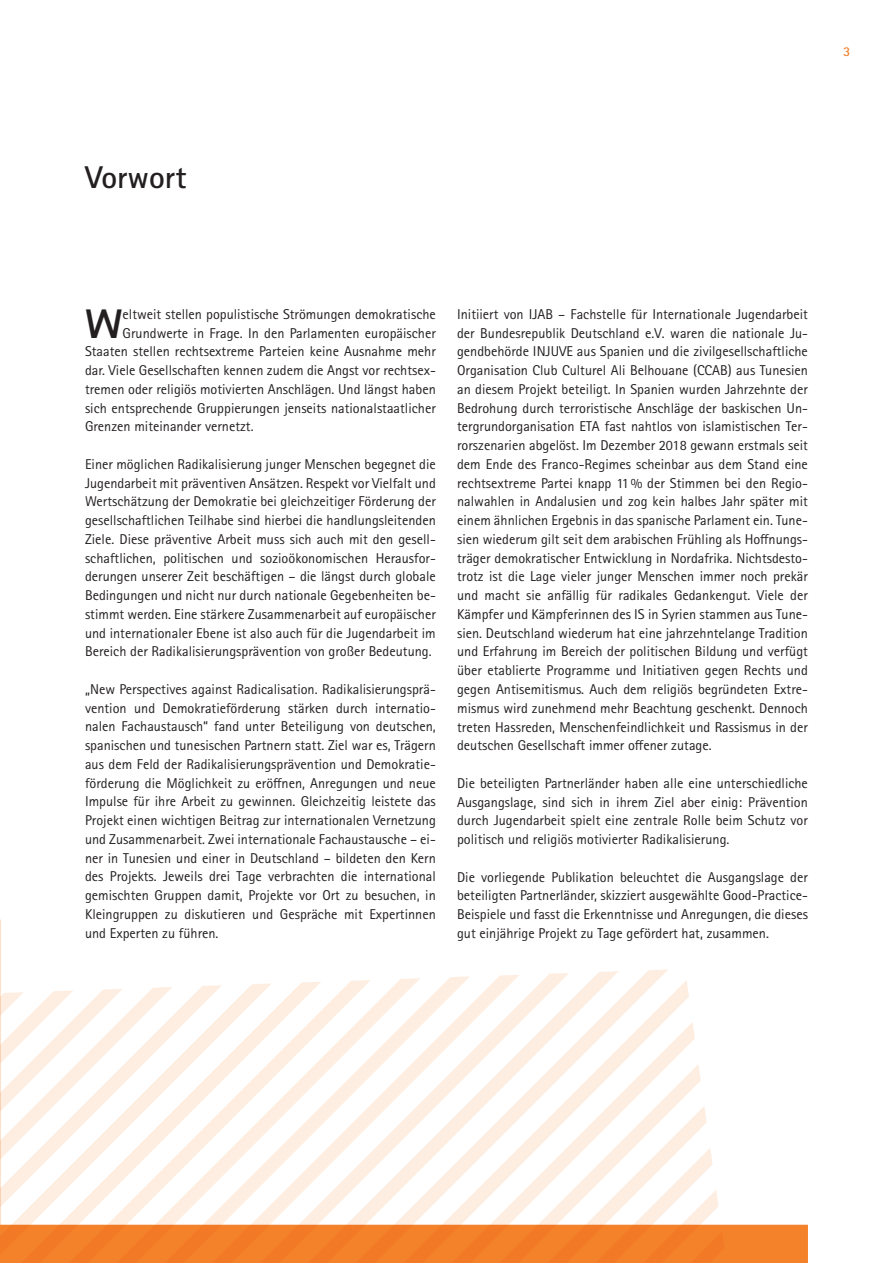
<style>
.page{position:relative;width:893px;height:1263px;background:#fff}
.page>*{position:absolute;margin:0;border:0;box-sizing:border-box;transform-origin:0 0}
.t1{font:800 41.4px "Rotis Sans Serif Pro";color:#231f20}
.t2{font:700 31.5px "Rotis Sans Serif Pro";color:#231f20}
.t3{font:14.25px/18.8px "Rotis Sans Serif Pro";color:#231f20;text-align:justify}
.t4{font:700 13.5px "Rotis Sans Serif Pro";color:#f4822b}
</style>
<div class="page">
<div style="left:726px;top:1224px;width:82px;height:39px;background:#f4822b"></div>
<svg style="left:0;top:969px;width:688px;height:23px"></svg>
<svg style="left:0;top:992px;width:689px;height:24px"></svg>
<svg style="left:0;top:1016px;width:695px;height:24px"></svg>
<svg style="left:0;top:1040px;width:693px;height:24px"></svg>
<svg style="left:0;top:1064px;width:701px;height:23px"></svg>
<svg style="left:0;top:1087px;width:705px;height:24px"></svg>
<svg style="left:0;top:1111px;width:726px;height:152px"></svg>
<h2 class="t2" style="left:85px;top:157px;width:103px">Vorwort</h2>
<p class="t4" style="left:843px;top:43px;width:9px">3</p>
<h1 class="t1" style="left:85px;top:297px;width:39px">W</h1>
<p class="t3" style="left:123px;top:305px;width:315px">eltweit stellen populistische Strömungen demokratische</p>
<p class="t3" style="left:123px;top:323px;width:315px">Grundwerte in Frage. In den Parlamenten europäischer</p>
<p class="t3" style="left:85px;top:342px;width:352px">Staaten stellen rechtsextreme Parteien keine Ausnahme mehr</p>
<p class="t3" style="left:85px;top:361px;width:352px">dar. Viele Gesellschaften kennen zudem die Angst vor rechtsex-</p>
<p class="t3" style="left:85px;top:380px;width:352px">tremen oder religiös motivierten Anschlägen. Und längst haben</p>
<p class="t3" style="left:85px;top:398px;width:352px">sich entsprechende Gruppierungen jenseits nationalstaatlicher</p>
<p class="t3" style="left:85px;top:417px;width:170px">Grenzen miteinander vernetzt.</p>
<p class="t3" style="left:85px;top:455px;width:352px">Einer möglichen Radikalisierung junger Menschen begegnet die Jugendarbeit mit präventiven Ansätzen. Respekt vor Vielfalt und Wertschätzung der Demokratie bei gleichzeitiger Förderung der gesellschaftlichen Teilhabe sind hierbei die handlungsleitenden Ziele. Diese präventive Arbeit muss sich auch mit den gesell&shy;schaftlichen, politischen und sozioökonomischen Herausfor&shy;derungen unserer Zeit beschäftigen – die längst durch globale Bedingungen und nicht nur durch nationale Gegebenheiten be&shy;stimmt werden. Eine stärkere Zusammenarbeit auf europäischer und internationaler Ebene ist also auch für die Jugendarbeit im Bereich der Radikalisierungsprävention von großer Bedeutung.</p>
<p class="t3" style="left:85px;top:680px;width:352px">„New Perspectives against Radicalisation. Radikalisierungsprä&shy;vention und Demokratieförderung stärken durch internatio&shy;nalen Fachaustausch“ fand unter Beteiligung von deutschen, spanischen und tunesischen Partnern statt. Ziel war es, Trägern aus dem Feld der Radikalisierungsprävention und Demokratie&shy;förderung die Möglichkeit zu eröffnen, Anregungen und neue Impulse für ihre Arbeit zu gewinnen. Gleichzeitig leistete das Projekt einen wichtigen Beitrag zur internationalen Vernetzung und Zusammenarbeit. Zwei internationale Fachaustausche – ei&shy;ner in Tunesien und einer in Deutschland – bildeten den Kern des Projekts. Jeweils drei Tage verbrachten die international gemischten Gruppen damit, Projekte vor Ort zu besuchen, in Kleingruppen zu diskutieren und Gespräche mit Expertinnen und Experten zu führen.</p>
<p class="t3" style="left:457px;top:305px;width:352px">Initiiert von IJAB – Fachstelle für Internationale Jugendarbeit der Bundesrepublik Deutschland e.V. waren die nationale Ju&shy;gendbehörde INJUVE aus Spanien und die zivilgesellschaftliche Organisation Club Culturel Ali Belhouane (CCAB) aus Tunesien an diesem Projekt beteiligt. In Spanien wurden Jahrzehnte der Bedrohung durch terroristische Anschläge der baskischen Un&shy;tergrundorganisation ETA fast nahtlos von islamistischen Ter&shy;rorszenarien abgelöst. Im Dezember 2018 gewann erstmals seit dem Ende des Franco-Regimes scheinbar aus dem Stand eine rechtsextreme Partei knapp 11% der Stimmen bei den Regio&shy;nalwahlen in Andalusien und zog kein halbes Jahr später mit einem ähnlichen Ergebnis in das spanische Parlament ein. Tune&shy;sien wiederum gilt seit dem arabischen Frühling als Hoffnungs&shy;träger demokratischer Entwicklung in Nordafrika. Nichtsdesto&shy;trotz ist die Lage vieler junger Menschen immer noch prekär und macht sie anfällig für radikales Gedankengut. Viele der Kämpfer und Kämpferinnen des IS in Syrien stammen aus Tune&shy;sien. Deutschland wiederum hat eine jahrzehntelange Tradition und Erfahrung im Bereich der politischen Bildung und verfügt über etablierte Programme und Initiativen gegen Rechts und gegen Antisemitismus. Auch dem religiös begründeten Extre&shy;mismus wird zunehmend mehr Beachtung geschenkt. Dennoch treten Hassreden, Menschenfeindlichkeit und Rassismus in der deutschen Gesellschaft immer offener zutage.</p>
<p class="t3" style="left:457px;top:774px;width:352px">Die beteiligten Partnerländer haben alle eine unterschiedliche Ausgangslage, sind sich in ihrem Ziel aber einig: Prävention durch Jugendarbeit spielt eine zentrale Rolle beim Schutz vor politisch und religiös motivierter Radikalisierung.</p>
<p class="t3" style="left:457px;top:867px;width:352px">Die vorliegende Publikation beleuchtet die Ausgangslage der beteiligten Partnerländer, skizziert ausgewählte Good-Practice-Beispiele und fasst die Erkenntnisse und Anregungen, die dieses gut einjährige Projekt zu Tage gefördert hat, zusammen.</p>
</div>
